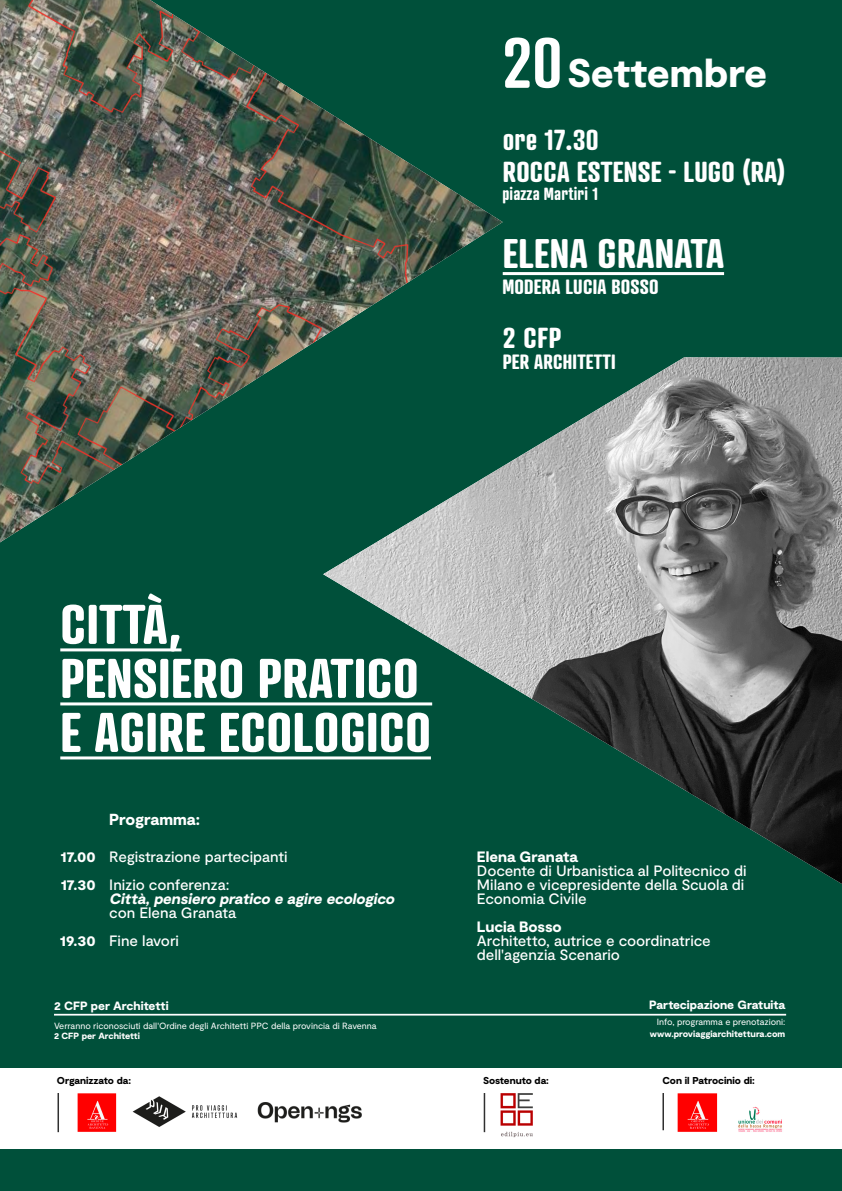
<style>
.page{position:relative;width:842px;height:1191px;background:#00503a}
.page>*{position:absolute;margin:0;border:0;box-sizing:border-box;transform-origin:0 0}
.t1{font:700 54px/54px "Atrament";letter-spacing:.01em;color:#fff}
.t2{font:700 40px "Atrament";letter-spacing:.01em;color:#fff}
.t3{font:900 40px "Moderat";letter-spacing:-.01em;color:#fff}
.t4{font:700 28px/32px "Atrament";letter-spacing:.01em;color:#fff}
.t5{font:700 20px "Atrament";letter-spacing:.01em;color:#fff}
.t6{font:700 17px "Atrament";letter-spacing:.01em;color:#fff}
.t7{font:900 16px "Moderat";letter-spacing:-.01em;color:#fff}
.t8{font:500 15px/14px "Moderat";letter-spacing:-.005em;color:#fff}
.t9{font:900 15px/28px "Moderat";letter-spacing:-.005em;color:#fff}
.t10{font:italic 900 15px "Moderat";color:#fff}
.t11{font:900 12px "Moderat";letter-spacing:-.005em;color:#fff}
.t12{font:900 10px "Moderat";letter-spacing:-.005em;color:#000}
.t13{font:9px "Moderat";letter-spacing:-.005em;color:#fff}
.t14{font:900 9px "Moderat";letter-spacing:-.005em;color:#fff}
.s1{font-family:"Atrament";font-weight:600;font-size:69px}
</style>
<div class="page">
<img style="left:0;top:0;width:503px;height:542px">
<img style="left:323px;top:357px;width:519px;height:527px">
<div style="left:0;top:1068px;width:842px;height:80px;background:#fff"></div>
<img style="left:132px;top:1096px;width:106px;height:31px">
<hr style="left:58px;top:1093px;width:1px;height:39px;background:#303030">
<hr style="left:662px;top:1093px;width:2px;height:37px;background:#303030">
<hr style="left:503px;top:272px;width:221px;height:3px;background:#fff">
<hr style="left:54px;top:1013px;width:732px;height:2px;background:#fff">
<img style="left:738px;top:1106px;width:44px;height:26px">
<img style="left:500px;top:1093px;width:33px;height:45px">
<hr style="left:484px;top:1093px;width:1px;height:39px;background:#303030">
<hr style="left:60px;top:648px;width:121px;height:3px;background:#fff">
<hr style="left:60px;top:702px;width:372px;height:3px;background:#fff">
<hr style="left:60px;top:756px;width:371px;height:3px;background:#fff">
<img style="left:258px;top:1102px;width:104px;height:21px">
<img style="left:678px;top:1093px;width:39px;height:39px">
<img style="left:77px;top:1093px;width:40px;height:39px">
<h2 class="t3" style="left:502px;top:50px;width:267px"><span class="s1">20</span>Settembre</h2>
<h3 class="t4" style="left:503px;top:123px;width:285px">ore 17.30<br>ROCCA ESTENSE - LUGO (RA)</h3>
<p class="t6" style="left:502px;top:182px;width:97px">piazza Martiri 1</p>
<h2 class="t2" style="left:503px;top:227px;width:223px">ELENA GRANATA</h2>
<h3 class="t5" style="left:502px;top:274px;width:158px">MODERA LUCIA BOSSO</h3>
<h3 class="t4" style="left:503px;top:321px;width:60px">2 CFP</h3>
<h3 class="t5" style="left:503px;top:349px;width:114px">PER ARCHITETTI</h3>
<h1 class="t1" style="left:60px;top:596px;width:372px">CITTÀ,<br>PENSIERO PRATICO<br>E AGIRE ECOLOGICO</h1>
<p class="t9" style="left:60px;top:843px;width:37px">17.00<br>17.30</p>
<p class="t9" style="left:60px;top:927px;width:37px">19.30</p>
<p class="t7" style="left:109px;top:810px;width:92px">Programma:</p>
<p class="t8" style="left:109px;top:843px;width:180px;line-height:28px">Registrazione partecipanti<br>Inizio conferenza:</p>
<p class="t10" style="left:109px;top:890px;width:290px">Città,pensiero pratico e agire ecologico</p>
<p class="t8" style="left:109px;top:899px;width:128px;line-height:28px">con Elena Granata<br>Fine lavori</p>
<p class="t11" style="left:54px;top:998px;width:116px">2 CFP per Architetti</p>
<p class="t13" style="left:54px;top:1020px;width:324px">Verranno riconosciuti dall'Ordine degli Architetti PPC della provincia di Ravenna</p>
<p class="t14" style="left:54px;top:1031px;width:87px">2 CFP per Architetti</p>
<p class="t9" style="left:477px;top:843px;width:102px">Elena Granata</p>
<p class="t8" style="left:477px;top:864px;width:271px">Docente di Urbanistica al Politecnico di<br>Milano e vicepresidente della Scuola di<br>Economia Civile</p>
<p class="t9" style="left:477px;top:913px;width:86px">Lucia Bosso</p>
<p class="t8" style="left:477px;top:934px;width:235px">Architetto, autrice e coordinatrice dell'agenzia Scenario</p>
<p class="t11" style="left:649px;top:998px;width:138px">Partecipazione Gratuita</p>
<p class="t13" style="left:657px;top:1017px;width:130px">Info, programma e prenotazioni:</p>
<p class="t14" style="left:650px;top:1028px;width:137px">www.proviaggiarchitettura.com</p>
<p class="t12" style="left:57px;top:1075px;width:76px">Organizzato da:</p>
<p class="t12" style="left:662px;top:1075px;width:94px">Con il Patrocinio di:</p>
<p class="t12" style="left:483px;top:1075px;width:67px">Sostenuto da:</p>
</div>
